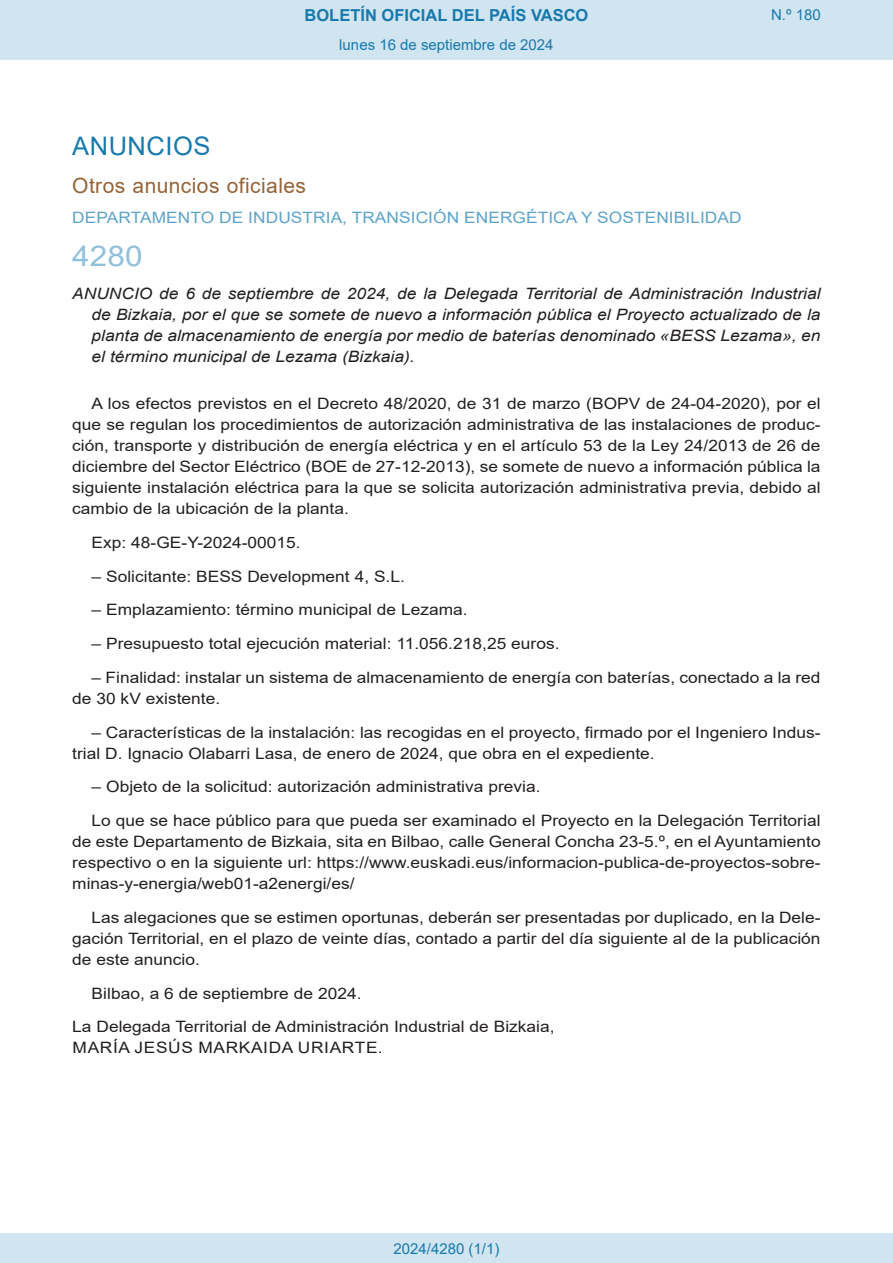
<style>
.page{position:relative;width:893px;height:1263px;background:#fff}
.page>*{position:absolute;margin:0;border:0;box-sizing:border-box;transform-origin:0 0}
.BOPVOrden{font:28.5px "Arial";color:#90c0db;scale:1.11 1}
.BOPVSeccion{font:25.5px "Arial";letter-spacing:.02em;color:#1879ad}
.BOPVSubseccion{font:21px "Arial";letter-spacing:.02em;color:#956338}
.t1{font:700 16.5px "Arial";color:#1879ad}
.BOPVDetalle{font:15.6px/21px "Arial";color:#231f20;text-align:justify;scale:1.11 1}
.BOPVTitulo{font:italic 15.6px/21px "Arial";color:#231f20;text-align:justify;scale:1.11 1}
.BOPVOrganismo{font:15.6px "Arial";letter-spacing:.005em;color:#5ea4ca;scale:1.11 1}
.BOPVFirmaPuesto{font:15.6px "Arial";color:#231f20;scale:1.11 1}
.BOPVFirmaLugFec{font:15.6px "Arial";color:#231f20;scale:1.11 1}
.BOPVFirmaNombre{font:15.6px "Arial";letter-spacing:.035em;color:#231f20;scale:1.11 1}
.Paginacion_Centro{font:15px "Arial";color:#1879ad}
</style>
<div class="page">
<div style="left:0;top:0;width:893px;height:60px;background:#d0e5f0"></div>
<div style="left:0;top:1233px;width:893px;height:30px;background:#d0e5f0"></div>
<p class="t1" style="left:305px;top:3px;width:285px">BOLETÍN OFICIAL DEL PAÍS VASCO</p>
<p class="Paginacion_Centro" style="left:339px;top:35px;width:216px">lunes 16 de septiembre de 2024</p>
<p class="Paginacion_Centro" style="left:771px;top:5px;width:51px">N.º 180</p>
<p class="BOPVSeccion" style="left:72px;top:128px;width:140px">ANUNCIOS</p>
<p class="BOPVSubseccion" style="left:72px;top:171px;width:235px">Otros anuncios oficiales</p>
<p class="BOPVOrganismo" style="left:72px;top:207px;width:605px">DEPARTAMENTO DE INDUSTRIA, TRANSICIÓN ENERGÉTICA Y SOSTENIBILIDAD</p>
<p class="BOPVOrden" style="left:72px;top:236px;width:65px">4280</p>
<p class="BOPVTitulo" style="left:92px;top:284px;width:658px;text-indent:-19px">ANUNCIO de 6 de septiembre de 2024, de la Delegada Territorial de Administración Industrial de Bizkaia, por el que se somete de nuevo a información pública el Proyecto actualizado de la planta de almacenamiento de energía por medio de baterías denominado «BESS Lezama», en el término municipal de Lezama (Bizkaia).</p>
<p class="BOPVDetalle" style="left:72px;top:393px;width:676px;text-indent:19px">A los efectos previstos en el Decreto 48/2020, de 31 de marzo (BOPV de 24-04-2020), por el que se regulan los procedimientos de autorización administrativa de las instalaciones de produc&shy;ción, transporte y distribución de energía eléctrica y en el artículo 53 de la Ley 24/2013 de 26 de diciembre del Sector Eléctrico (BOE de 27-12-2013), se somete de nuevo a información pública la siguiente instalación eléctrica para la que se solicita autorización administrativa previa, debido al cambio de la ubicación de la planta.</p>
<p class="BOPVDetalle" style="left:92px;top:532px;width:190px">Exp: 48-GE-Y-2024-00015.</p>
<p class="BOPVDetalle" style="left:92px;top:565px;width:284px">– Solicitante: BESS Development 4, S.L.</p>
<p class="BOPVDetalle" style="left:92px;top:599px;width:340px">– Emplazamiento: término municipal de Lezama.</p>
<p class="BOPVDetalle" style="left:92px;top:633px;width:423px">– Presupuesto total ejecución material: 11.056.218,25 euros.</p>
<p class="BOPVDetalle" style="left:72px;top:667px;width:676px;text-indent:19px">– Finalidad: instalar un sistema de almacenamiento de energía con baterías, conectado a la red de 30 kV existente.</p>
<p class="BOPVDetalle" style="left:72px;top:721px;width:676px;text-indent:19px">– Características de la instalación: las recogidas en el proyecto, firmado por el Ingeniero Indus&shy;trial D. Ignacio Olabarri Lasa, de enero de 2024, que obra en el expediente.</p>
<p class="BOPVDetalle" style="left:92px;top:776px;width:406px">– Objeto de la solicitud: autorización administrativa previa.</p>
<p class="BOPVDetalle" style="left:72px;top:810px;width:676px;text-indent:19px">Lo que se hace público para que pueda ser examinado el Proyecto en la Delegación Territorial de este Departamento de Bizkaia, sita en Bilbao, calle General Concha 23-5.º, en el Ayuntamiento respectivo o en la siguiente url: https://www.euskadi.eus/informacion-publica-de-proyectos-sobre&shy;minas-y-energia/web01-a2energi/es/</p>
<p class="BOPVDetalle" style="left:72px;top:907px;width:676px;text-indent:19px">Las alegaciones que se estimen oportunas, deberán ser presentadas por duplicado, en la Dele&shy;gación Territorial, en el plazo de veinte días, contado a partir del día siguiente al de la publicación de este anuncio.</p>
<p class="BOPVFirmaLugFec" style="left:92px;top:982px;width:245px">Bilbao, a 6 de septiembre de 2024.</p>
<p class="BOPVFirmaPuesto" style="left:72px;top:1016px;width:436px">La Delegada Territorial de Administración Industrial de Bizkaia,</p>
<p class="BOPVFirmaNombre" style="left:73px;top:1037px;width:281px">MARÍA JESÚS MARKAIDA URIARTE.</p>
<p class="Paginacion_Centro" style="left:393px;top:1238px;width:107px">2024/4280 (1/1)</p>
</div>
